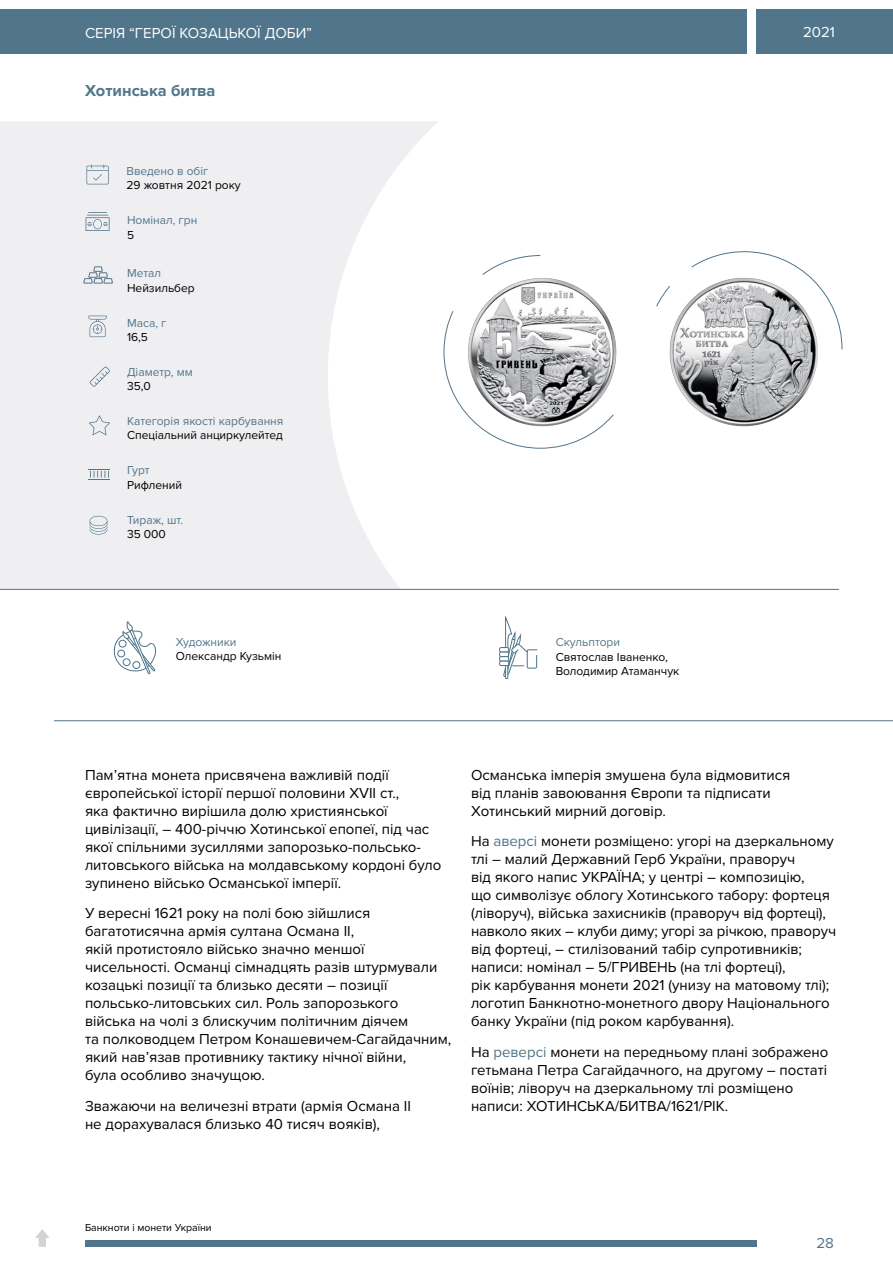
<style>
.page{position:relative;width:893px;height:1263px;background:#fff}
.page>*{position:absolute;margin:0;border:0;box-sizing:border-box;transform-origin:0 0}
.t1{font:700 16.5px "Proxima Nova";color:#51758b}
.t2{font:15px/18px "Proxima Nova";color:#000}
.t3{font:15px "Proxima Nova";color:#fff}
.t4{font:15px "Proxima Nova";color:#51758b}
.t5{font:12px/14.4px "Proxima Nova";color:#000}
.t6{font:12px "Proxima Nova";color:#51758b}
.t7{font:10.5px "Proxima Nova";color:#000}
.s1{color:#51758b}
</style>
<div class="page">
<div style="left:0;top:121px;width:328px;height:468px;background:#efeff1"></div>
<svg style="left:328px;top:121px;width:565px;height:601px"></svg>
<div style="left:0;top:10px;width:747px;height:44px;background:#51758b"></div>
<div style="left:756px;top:10px;width:137px;height:44px;background:#51758b"></div>
<svg style="left:113px;top:621px;width:43px;height:53px"></svg>
<div style="left:499px;top:647px;width:10px;height:5px;border:1px solid #51758b"></div>
<div style="left:499px;top:652px;width:10px;height:5px;border:1px solid #51758b"></div>
<div style="left:499px;top:656px;width:10px;height:5px;border:1px solid #51758b"></div>
<svg style="left:500px;top:617px;width:38px;height:62px"></svg>
<div style="left:499px;top:661px;width:10px;height:5px;border:1px solid #51758b"></div>
<hr style="left:54px;top:720px;width:839px;height:1px;background:#51758b">
<hr style="left:0;top:589px;width:839px;height:1px;background:#51758b">
<div style="left:85px;top:1240px;width:671px;height:7px;background:#51758b"></div>
<svg style="left:35px;top:1229px;width:14px;height:18px"></svg>
<svg style="left:83px;top:266px;width:30px;height:18px"></svg>
<svg style="left:88px;top:316px;width:19px;height:21px"></svg>
<svg style="left:90px;top:366px;width:20px;height:21px"></svg>
<svg style="left:89px;top:415px;width:21px;height:20px"></svg>
<svg style="left:89px;top:469px;width:21px;height:11px"></svg>
<svg style="left:90px;top:516px;width:17px;height:19px"></svg>
<svg style="left:86px;top:212px;width:24px;height:19px"></svg>
<svg style="left:86px;top:164px;width:23px;height:20px"></svg>
<svg style="left:482px;top:255px;width:59px;height:21px"></svg>
<svg style="left:691px;top:251px;width:152px;height:99px"></svg>
<svg style="left:443px;top:310px;width:171px;height:139px"></svg>
<svg style="left:656px;top:285px;width:15px;height:22px"></svg>
<img style="left:468px;top:277px;width:149px;height:149px;border-radius:74px">
<img style="left:669px;top:277px;width:149px;height:149px;border-radius:74px">
<p class="t3" style="left:85px;top:24px;width:229px">СЕРІЯ “ГЕРОЇ КОЗАЦЬКОЇ ДОБИ”</p>
<p class="t1" style="left:85px;top:81px;width:132px">Хотинська битва</p>
<p class="t6" style="left:126px;top:164px;width:83px">Введено в обіг</p>
<p class="t5" style="left:126px;top:178px;width:116px">29 жовтня 2021 року</p>
<p class="t6" style="left:127px;top:213px;width:72px">Номінал, грн</p>
<p class="t5" style="left:127px;top:228px;width:9px">5</p>
<p class="t6" style="left:127px;top:266px;width:36px">Meтал</p>
<p class="t5" style="left:127px;top:281px;width:69px">Нейзильбер</p>
<p class="t6" style="left:127px;top:316px;width:41px">Маса, г</p>
<p class="t5" style="left:127px;top:330px;width:22px">16,5</p>
<p class="t6" style="left:127px;top:365px;width:67px">Діаметр, мм</p>
<p class="t5" style="left:127px;top:379px;width:25px">35,0</p>
<p class="t6" style="left:127px;top:414px;width:158px">Категорія якості карбування</p>
<p class="t5" style="left:127px;top:428px;width:157px">Спеціальний анциркулейтед</p>
<p class="t6" style="left:127px;top:463px;width:24px">Гурт</p>
<p class="t5" style="left:127px;top:478px;width:56px">Рифлений</p>
<p class="t6" style="left:127px;top:513px;width:58px">Тираж, шт.</p>
<p class="t5" style="left:127px;top:527px;width:40px">35 000</p>
<p class="t3" style="left:803px;top:23px;width:33px">2021</p>
<p class="t6" style="left:176px;top:634px;width:62px">Художники</p>
<p class="t5" style="left:176px;top:649px;width:107px">Олександр Кузьмін</p>
<p class="t6" style="left:556px;top:635px;width:66px">Скульптори</p>
<p class="t5" style="left:556px;top:650px;width:125px">Святослав Іваненко,<br>Володимир Атаманчук</p>
<p class="t2" style="left:85px;top:766px;width:358px">Пам’ятна монета присвячена важливій події європейської історії першої половини XVII ст.,<br>яка фактично вирішила долю християнської цивілізації, – 400-річчю Хотинської епопеї, під час якої спільними зусиллями запорозько-польсько&shy;литовського війська на молдавському кордоні було зупинено військо Османської імперії.</p>
<p class="t2" style="left:85px;top:905px;width:368px">У вересні 1621 року на полі бою зійшлися багатотисячна армія султана Османа ІІ,<br>якій протистояло військо значно меншої чисельності. Османці сімнадцять разів штурмували козацькі позиції та близько десяти – позиції польсько-литовських сил. Роль запорозького війська на чолі з блискучим політичним діячем<br>та полководцем Петром Конашевичем-Сагайдачним, який нав’язав противнику тактику нічної війни,<br>була особливо значущою.</p>
<p class="t2" style="left:85px;top:1097px;width:327px">Зважаючи на величезні втрати (армія Османа ІІ не дорахувалася близько 40 тисяч вояків),</p>
<p class="t2" style="left:471px;top:766px;width:321px">Османська імперія змушена була відмовитися від планів завоювання Європи та підписати<br>Хотинський мирний договір.</p>
<p class="t2" style="left:471px;top:833px;width:367px">На <span class="s1">аверсі</span> монети розміщено: угорі на дзеркальному тлі – малий Державний Герб України, праворуч<br>від якого напис УКРАЇНА; у центрі – композицію,<br>що символізує облогу Хотинського табору: фортеця (ліворуч), війська захисників (праворуч від фортеці), навколо яких – клуби диму; угорі за річкою, праворуч від фортеці, – стилізований табір супротивників; написи: номінал – 5/ГРИВЕНЬ (на тлі фортеці),<br>рік карбування монети 2021 (унизу на матовому тлі); логотип Банкнотно-монетного двору Національного банку України (під роком карбування).</p>
<p class="t2" style="left:471px;top:1043px;width:359px">На <span class="s1">реверсі</span> монети на передньому плані зображено гетьмана Петра Сагайдачного, на другому – постаті воїнів; ліворуч на дзеркальному тлі розміщено написи: ХОТИНСЬКА/БИТВА/1621/РІК.</p>
<p class="t7" style="left:85px;top:1221px;width:128px">Банкноти і монети України</p>
<p class="t4" style="left:816px;top:1234px;width:19px">28</p>
</div>
